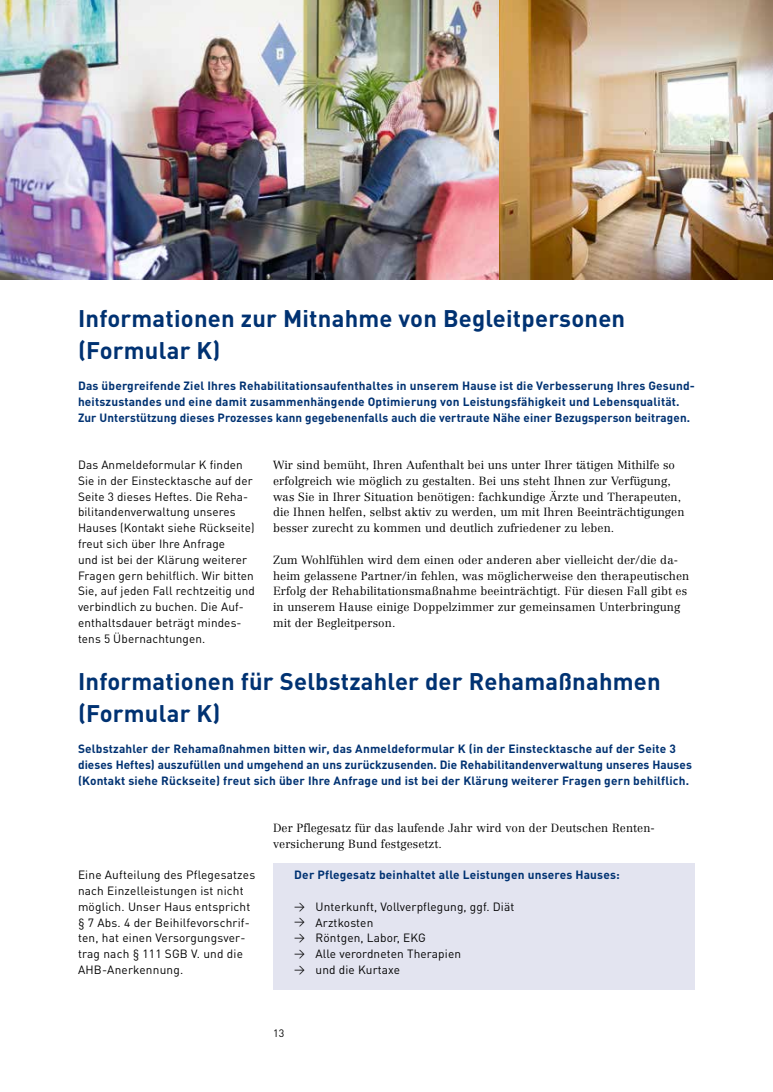
<style>
.page{position:relative;width:773px;height:1092px;background:#fff}
.page>*{position:absolute;margin:0;border:0;box-sizing:border-box;transform-origin:0 0}
.t1{font:700 23.75px/31.9px "DIN Pro DR Vp";letter-spacing:.01em;color:#003272}
.t2{font:700 11.88px/15.8px "DIN Pro DR Vp";letter-spacing:.015em;color:#003272}
.t3{font:11.88px/15.8px "DIN Pro DR Vp";letter-spacing:.01em;color:#000}
.t4{font:300 11.62px/15.8px "Centennial DRV";letter-spacing:.01em;color:#000}
.t5{font:10.62px "DIN Pro DR Vp";color:#000}
.s1{font-size:10.62px}
</style>
<div class="page">
<img style="left:0;top:0;width:772px;height:280px">
<div style="left:273px;top:863px;width:421px;height:126px;background:#e3e4f0"></div>
<h1 class="t1" style="left:78px;top:302px;width:548px">Informationen zur Mitnahme von Begleitpersonen (Formular K)</h1>
<p class="t2" style="left:78px;top:377px;width:618px">Das übergreifende Ziel Ihres Rehabilitationsaufenthaltes in unserem Hause ist die Verbesserung Ihres Gesund&shy;heitszustandes und eine damit zusammenhängende Optimierung von Leistungsfähigkeit und Lebensqualität.<br>Zur Unterstützung dieses Prozesses kann gegebenenfalls auch die vertraute Nähe einer Bezugsperson beitragen.</p>
<p class="t3" style="left:78px;top:456px;width:178px">Das Anmeldeformular K finden<br>Sie in der Einstecktasche auf der<br>Seite 3 dieses Heftes. Die Reha&shy;bilitandenverwaltung unseres<br>Hauses (Kontakt siehe Rückseite) freut sich über Ihre Anfrage<br>und ist bei der Klärung weiterer<br>Fragen gern behilflich. Wir bitten<br>Sie, auf jeden Fall rechtzeitig und verbindlich zu buchen. Die Auf&shy;enthaltsdauer beträgt mindes&shy;tens 5 Übernachtungen.</p>
<p class="t4" style="left:273px;top:457px;width:413px">Wir sind bemüht, Ihren Aufenthalt bei uns unter Ihrer tätigen Mithilfe so erfolgreich wie möglich zu gestalten. Bei uns steht Ihnen zur Verfügung, was Sie in Ihrer Situation benötigen: fachkundige Ärzte und Therapeuten, die Ihnen helfen, selbst aktiv zu werden, um mit Ihren Beeinträchtigungen besser zurecht zu kommen und deutlich zufriedener zu leben.</p>
<p class="t4" style="left:273px;top:551px;width:418px">Zum Wohlfühlen wird dem einen oder anderen aber vielleicht der/die da&shy;heim gelassene Partner/in fehlen, was möglicherweise den therapeutischen Erfolg der Rehabilitationsmaßnahme beeinträchtigt. Für diesen Fall gibt es in unserem Hause einige Doppelzimmer zur gemeinsamen Unterbringung mit der Begleitperson.</p>
<h1 class="t1" style="left:78px;top:664px;width:584px">Informationen für Selbstzahler der Rehamaßnahmen (Formular K)</h1>
<p class="t2" style="left:78px;top:740px;width:615px">Selbstzahler der Rehamaßnahmen bitten wir, das Anmeldeformular K (in der Einstecktasche auf der Seite 3 dieses Heftes) auszufüllen und umgehend an uns zurückzusenden. Die Rehabilitandenverwaltung unseres Hauses (Kontakt siehe Rückseite) freut sich über Ihre Anfrage und ist bei der Klärung weiterer Fragen gern behilflich.</p>
<p class="t3" style="left:78px;top:866px;width:179px">Eine Aufteilung des Pflegesatzes nach Einzelleistungen ist nicht möglich. Unser Haus entspricht § 7 Abs. 4 der Beihilfevorschrif&shy;ten, hat einen Versorgungsver&shy;trag nach § 111 SGB V. und die<br>AHB-Anerkennung.</p>
<p class="t4" style="left:273px;top:819px;width:382px">Der Pflegesatz für das laufende Jahr wird von der Deutschen Renten&shy;versicherung Bund festgesetzt.</p>
<p class="t2" style="left:294px;top:866px;width:327px">Der Pflegesatz beinhaltet alle Leistungen unseres Hauses:</p>
<p class="t3" style="left:294px;top:898px;width:221px"><span class="s1">&gt;</span> Unterkunft, Vollverpflegung, ggf. Diät <span class="s1">&gt;</span> Arztkosten<br><span class="s1">&gt;</span> Röntgen, Labor, EKG<br><span class="s1">&gt;</span> Alle verordneten Therapien<br><span class="s1">&gt;</span> und die Kurtaxe</p>
<p class="t5" style="left:273px;top:1026px;width:13px">13</p>
</div>
